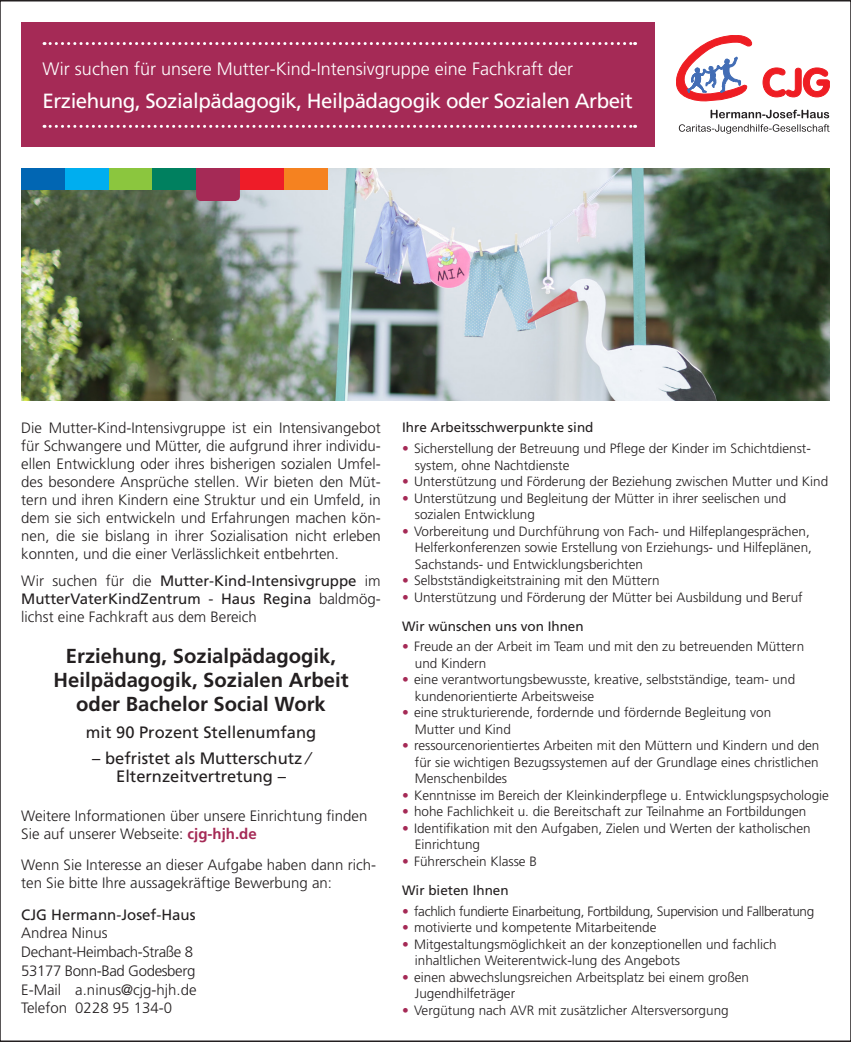
<style>
.page{position:relative;width:851px;height:1042px;background:#fff}
.page>*{position:absolute;margin:0;border:0;box-sizing:border-box;transform-origin:0 0}
.t1{font:20.55px "Frutiger LT Pro";letter-spacing:-.025em;color:#fff}
.t2{font:700 20.25px/24px "Frutiger LT Pro";color:#231f20;text-align:center}
.t3{font:300 18px "Frutiger LT Std";color:#fff}
.t4{font:16.5px/18px "Frutiger LT Pro";color:#231f20;text-align:center}
.t5{font:300 15px/18px "Frutiger LT Pro";color:#231f20}
.t6{font:15px/18px "Frutiger LT Pro";color:#231f20;text-align:justify}
.t7{font:300 15px/18.8px "Frutiger LT Pro";letter-spacing:-.025em;color:#231f20}
.t8{font:300 13.5px/16.5px "Frutiger LT Pro";color:#231f20}
.t9{font:300 13.5px "Frutiger LT Pro";letter-spacing:-.025em;color:#231f20}
.t10{font:13.5px "Frutiger LT Pro";color:#231f20}
.s1{font-family:"Frutiger LT Pro"}
.s2{font-weight:300}
.s3{font-weight:700;color:#a52a56}
.s4{color:#a52a56}
.s5{font-weight:400}
</style>
<div class="page">
<div style="left:21px;top:22px;width:634px;height:125px;background:#a52a56"></div>
<svg style="left:44px;top:42px;width:591px;height:3px"></svg>
<svg style="left:44px;top:125px;width:591px;height:3px"></svg>
<img style="left:21px;top:168px;width:808px;height:233px">
<div style="left:196px;top:168px;width:44px;height:33px;background:#a52a56;border-radius:5px"></div>
<div style="left:284px;top:168px;width:43px;height:22px;background:#f58220"></div>
<div style="left:240px;top:168px;width:44px;height:22px;background:#ee1c28"></div>
<div style="left:21px;top:168px;width:44px;height:22px;background:#0166b3"></div>
<div style="left:65px;top:168px;width:44px;height:22px;background:#00aeef"></div>
<div style="left:109px;top:168px;width:43px;height:22px;background:#8bc63e"></div>
<div style="left:152px;top:168px;width:44px;height:22px;background:#00805f"></div>
<div style="left:196px;top:168px;width:44px;height:22px;background:#a52a56"></div>
<svg style="left:710px;top:110px;width:119px;height:8px"></svg>
<svg style="left:678px;top:124px;width:151px;height:10px"></svg>
<svg style="left:762px;top:68px;width:67px;height:29px"></svg>
<svg style="left:676px;top:35px;width:77px;height:66px"></svg>
<h3 class="t3" style="left:43px;top:58px;width:532px">Wir suchen für unsere Mutter<span class="s1">-</span>Kind<span class="s1">-</span>Intensivgruppe eine Fachkraft der</h3>
<h1 class="t1" style="left:43px;top:89px;width:591px">Erziehung, Sozialpädagogik, Heilpädagogik oder Sozialen Arbeit</h1>
<p class="t5" style="left:21px;top:419px;width:361px;text-align:justify">Die Mutter-Kind-Intensivgruppe ist ein Intensivangebot für Schwangere und Mütter, die aufgrund ihrer individu&shy;ellen Entwicklung oder ihres bisherigen sozialen Umfel&shy;des besondere Ansprüche stellen. Wir bieten den Müt&shy;tern und ihren Kindern eine Struktur und ein Umfeld, in dem sie sich entwickeln und Erfahrungen machen kön&shy;nen, die sie bislang in ihrer Sozialisation nicht erleben konnten, und die einer Verlässlichkeit entbehrten.</p>
<p class="t6" style="left:21px;top:572px;width:361px"><span class="s2">Wir suchen für die</span> Mutter-Kind-Intensivgruppe <span class="s2">im </span>MutterVaterKindZentrum - Haus Regina <span class="s2">baldmög&shy;lichst eine Fachkraft aus dem Bereich</span></p>
<h2 class="t2" style="left:53px;top:644px;width:296px">Erziehung, Sozialpädagogik,<br>Heilpädagogik, Sozialen Arbeit oder Bachelor Social Work</h2>
<p class="t4" style="left:86px;top:723px;width:232px">mit 90 Prozent Stellenumfang</p>
<p class="t4" style="left:92px;top:749px;width:219px">– befristet als Mutterschutz ∕<br>Elternzeitvertretung –</p>
<p class="t5" style="left:21px;top:807px;width:347px">Weitere Informationen über unsere Einrichtung finden<br>Sie auf unserer Webseite: <span class="s3">cjg-hjh.de</span></p>
<p class="t5" style="left:21px;top:856px;width:356px">Wenn Sie Interesse an dieser Aufgabe haben dann rich&shy;ten Sie bitte Ihre aussagekräftige Bewerbung an:</p>
<p class="t6" style="left:21px;top:905px;width:176px">CJG Hermann-Josef-Haus</p>
<p class="t7" style="left:21px;top:924px;width:177px">Andrea Ninus<br>Dechant-Heimbach-Straße 8<br>53177 Bonn-Bad Godesberg<br>E-Mail a.ninus@cjg-hjh.de<br>Telefon 0228 95 134-0</p>
<p class="t10" style="left:402px;top:420px;width:193px">Ihre Arbeitsschwerpunkte sind</p>
<p class="t8" style="left:415px;top:440px;width:396px;text-indent:-13px"><span class="s4">•</span> Sicherstellung der Betreuung und Pflege der Kinder im Schichtdienst&shy;system, ohne Nachtdienste</p>
<p class="t8" style="left:402px;top:473px;width:427px"><span class="s4">•</span> Unterstützung und Förderung der Beziehung zwischen Mutter und Kind</p>
<p class="t8" style="left:415px;top:490px;width:373px;text-indent:-13px"><span class="s4">•</span> Unterstützung und Begleitung der Mütter in ihrer seelischen und sozialen Entwicklung</p>
<p class="t8" style="left:415px;top:523px;width:398px;text-indent:-13px"><span class="s4">•</span> Vorbereitung und Durchführung von Fach- und Hilfeplangesprächen,<br>Helferkonferenzen sowie Erstellung von Erziehungs- und Hilfeplänen,<br>Sachstands- und Entwicklungsberichten</p>
<p class="t8" style="left:402px;top:572px;width:259px"><span class="s4">•</span> Selbstständigkeitstraining mit den Müttern</p>
<p class="t8" style="left:402px;top:582px;width:402px;line-height:29px"><span class="s4">•</span> Unterstützung und Förderung der Mütter bei Ausbildung und Beruf<br><span class="s5">Wir wünschen uns von Ihnen</span></p>
<p class="t8" style="left:415px;top:638px;width:391px;text-indent:-13px"><span class="s4">•</span> Freude an der Arbeit im Team und mit den zu betreuenden Müttern und Kindern</p>
<p class="t8" style="left:415px;top:671px;width:382px;text-indent:-13px"><span class="s4">•</span> eine verantwortungsbewusste, kreative, selbstständige, team- und kundenorientierte Arbeitsweise</p>
<p class="t8" style="left:415px;top:704px;width:358px;text-indent:-13px"><span class="s4">•</span> eine strukturierende, fordernde und fördernde Begleitung von<br>Mutter und Kind</p>
<p class="t8" style="left:415px;top:737px;width:406px;text-align:justify;text-indent:-13px"><span class="s4">•</span> ressourcenorientiertes Arbeiten mit den Müttern und Kindern und den für sie wichtigen Bezugssystemen auf der Grundlage eines christlichen Menschenbildes</p>
<p class="t8" style="left:402px;top:787px;width:428px"><span class="s4">•</span> Kenntnisse im Bereich der Kleinkinderpflege u. Entwicklungspsychologie</p>
<p class="t8" style="left:402px;top:803px;width:406px"><span class="s4">•</span> hohe Fachlichkeit u. die Bereitschaft zur Teilnahme an Fortbildungen</p>
<p class="t8" style="left:415px;top:820px;width:397px;text-indent:-13px"><span class="s4">•</span> Identifikation mit den Aufgaben, Zielen und Werten der katholischen<br>Einrichtung</p>
<p class="t8" style="left:402px;top:847px;width:136px;line-height:29px"><span class="s4">•</span> Führerschein Klasse B<br><span class="s5">Wir bieten Ihnen</span></p>
<p class="t9" style="left:402px;top:903px;width:413px"><span class="s4">•</span> fachlich fundierte Einarbeitung, Fortbildung, Supervision und Fallberatung</p>
<p class="t8" style="left:402px;top:919px;width:256px"><span class="s4">•</span> motivierte und kompetente Mitarbeitende</p>
<p class="t8" style="left:415px;top:935px;width:363px;text-indent:-13px"><span class="s4">•</span> Mitgestaltungsmöglichkeit an der konzeptionellen und fachlich inhaltlichen Weiterentwick-lung des Angebots</p>
<p class="t8" style="left:415px;top:968px;width:336px;text-indent:-13px"><span class="s4">•</span> einen abwechslungsreichen Arbeitsplatz bei einem großen<br>Jugendhilfeträger</p>
<p class="t8" style="left:402px;top:1001px;width:328px"><span class="s4">•</span> Vergütung nach AVR mit zusätzlicher Altersversorgung</p>
</div>
